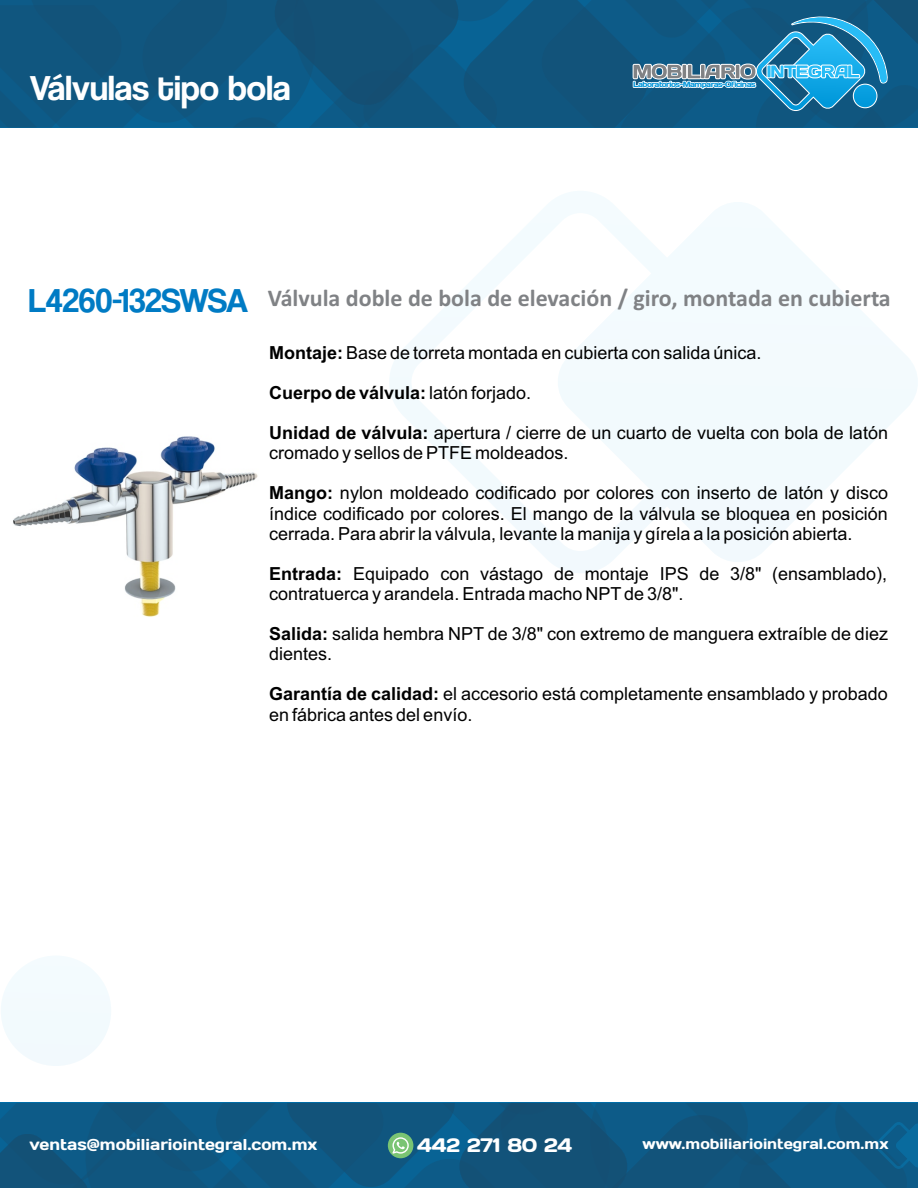
<style>
.page{position:relative;width:918px;height:1188px;background:#fff}
.page>*{position:absolute;margin:0;border:0;box-sizing:border-box;transform-origin:0 0}
.t1{font:36px "Coolvetica Rg";color:#fff}
.t2{font:700 24px "Calibri";color:#808285}
.t3{font:19.5px "Days";letter-spacing:-.01em;color:#fff}
.t4{font:18px/20.1px "Arial";color:#000}
.t5{font:700 18px "Arial";color:#000}
.t6{font:15.75px "Days";color:#fff}
.t7{font:14.7px "Days";color:#fff}
.t8{font:7.65px "Days";letter-spacing:-.07em;color:#0095da}
.s1{font-family:"Coolvetica Rg";font-weight:400;font-size:34.5px;color:#007bc4}
.s2{font-weight:700}
.s3{font-weight:400}
</style>
<div class="page">
<svg style="left:389px;top:191px;width:529px;height:382px"></svg>
<svg style="left:0;top:1103px;width:918px;height:85px;background:#105780"></svg>
<svg style="left:0;top:0;width:918px;height:128px;background:#165e87"></svg>
<div style="left:1px;top:956px;width:110px;height:110px;background:#f3fafd;border-radius:50%"></div>
<img style="left:13px;top:436px;width:245px;height:181px">
<h1 class="t1" style="left:30px;top:72px;width:262px">Válvulas tipo bola</h1>
<p class="t8" style="left:633px;top:81px;width:124px">Laboratorios-Mamparas-Oficinas</p>
<h2 class="t2" style="left:29px;top:288px;width:863px"><span class="s1">L4260-132SWSA</span> Válvula doble de bola de elevación / giro, montada en cubierta</h2>
<p class="t4" style="left:269px;top:344px;width:494px"><span class="s2">Montaje:</span> Base de torreta montada en cubierta con salida única.</p>
<p class="t5" style="left:269px;top:386px;width:264px">Cuerpo de válvula: <span class="s3">latón forjado.</span></p>
<p class="t4" style="left:269px;top:424px;width:620px"><span class="s2">Unidad de válvula:</span> apertura / cierre de un cuarto de vuelta con bola de latón cromado y sellos de PTFE moldeados.</p>
<p class="t4" style="left:269px;top:485px;width:620px;text-align:justify"><span class="s2">Mango:</span> nylon moldeado codificado por colores con inserto de latón y disco índice codificado por colores. El mango de la válvula se bloquea en posición cerrada. Para abrir la válvula, levante la manija y gírela a la posición abierta.</p>
<p class="t4" style="left:269px;top:565px;width:619px"><span class="s2">Entrada:</span> Equipado con vástago de montaje IPS de 3/8" (ensamblado), contratuerca y arandela. Entrada macho NPTde 3/8".</p>
<p class="t4" style="left:269px;top:625px;width:620px"><span class="s2">Salida:</span> salida hembra NPT de 3/8" con extremo de manguera extraíble de diez dientes.</p>
<p class="t4" style="left:269px;top:686px;width:620px"><span class="s2">Garantía de calidad:</span> el accesorio está completamente ensamblado y probado en fábrica antes del envío.</p>
<p class="t6" style="left:30px;top:1137px;width:289px">ventas@mobiliariointegral.com.mx</p>
<p class="t3" style="left:417px;top:1137px;width:156px">442 271 80 24</p>
<p class="t7" style="left:643px;top:1138px;width:248px">www.mobiliariointegral.com.mx</p>
</div>
